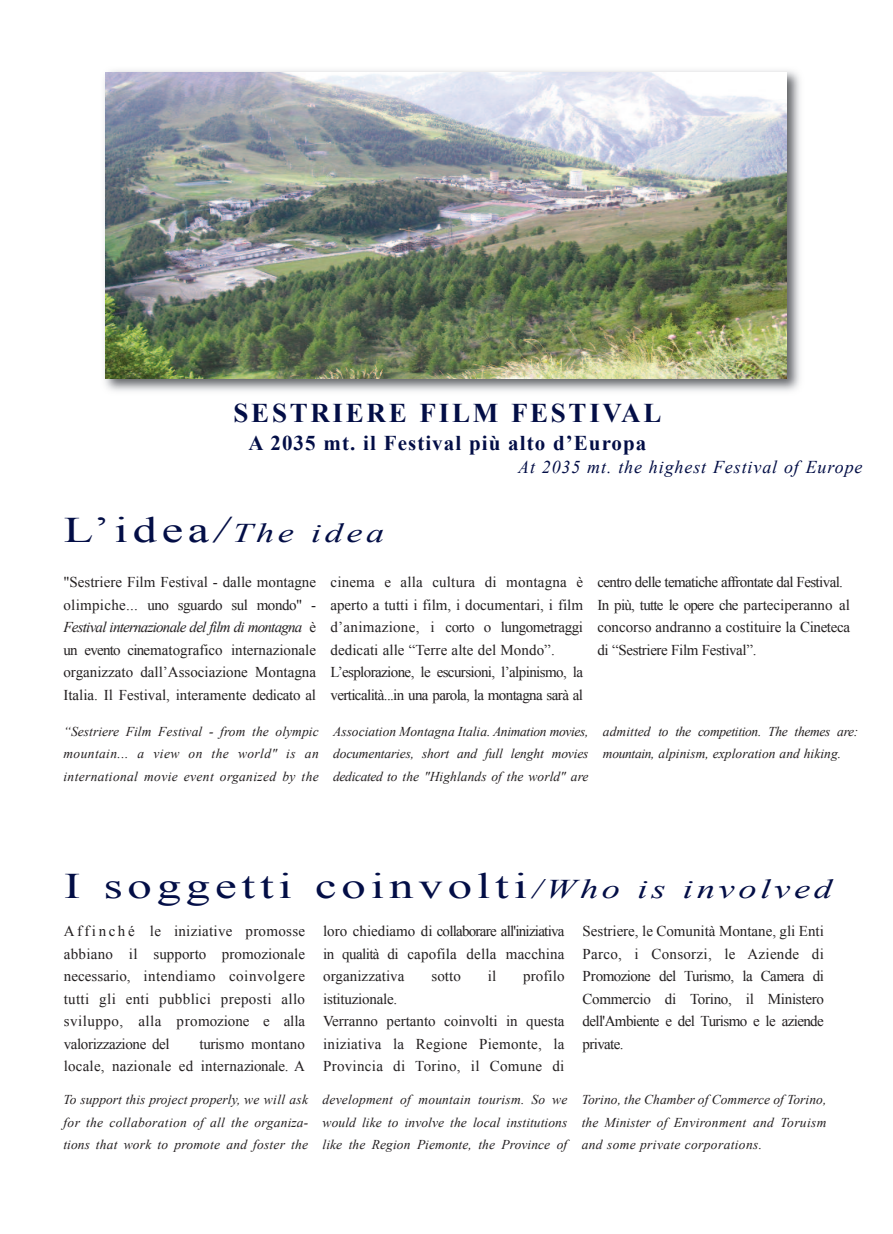
<style>
.page{position:relative;width:893px;height:1234px;background:#fff}
.page>*{position:absolute;margin:0;border:0;box-sizing:border-box;transform-origin:0 0}
.t1{font:36px "Times New Roman";letter-spacing:.1em;color:#030e46;scale:1.35 1}
.t2{font:700 27px "Times New Roman";letter-spacing:.1em;color:#030e46}
.t3{font:italic 27px "Times New Roman";letter-spacing:.1em;color:#030e46;scale:1.34 1}
.t4{font:700 21px "Times New Roman";letter-spacing:.05em;color:#030e46}
.t5{font:italic 18px "Times New Roman";letter-spacing:.05em;color:#030e46}
.t6{font:15px/22.5px "Times New Roman";color:#231f20;text-align:justify}
.t7{font:15px/22.5px "Times New Roman";letter-spacing:-.025em;color:#231f20}
.t8{font:15px/22.5px "Times New Roman";letter-spacing:.02em;color:#231f20}
.t9{font:italic 13.5px/22.5px "Times New Roman";letter-spacing:.005em;color:#231f20;text-align:justify}
.s1{font-style:normal;font-size:36px}
.s2{font-size:36px}
.s3{font-style:italic}
.s4{font-style:italic;font-size:27px}
</style>
<div class="page">
<img style="left:104px;top:70px;width:696px;height:321px">
<img style="left:106px;top:72px;width:680px;height:306px">
<h2 class="t2" style="left:234px;top:398px;width:429px">SESTRIERE FILM FESTIVAL</h2>
<h3 class="t4" style="left:249px;top:431px;width:399px">A 2035 mt. il Festival più alto d’Europa</h3>
<p class="t5" style="left:518px;top:457px;width:346px">At 2035 mt. the highest Festival of Europe</p>
<h2 class="t3" style="left:64px;top:517px;width:241px"><span class="s1">L’idea</span><span class="s2">/</span>The idea</h2>
<p class="t6" style="left:63px;top:570px;width:254px">"Sestriere Film Festival - dalle montagne olimpiche... uno sguardo sul mondo" - <span class="s3">Festival internazionale del film di montagna</span> è un evento cinematografico internazionale organizzato dall’Associazione Montagna Italia. Il Festival, interamente dedicato al</p>
<p class="t6" style="left:330px;top:570px;width:254px;text-align:left">cinema e alla cultura di montagna è aperto a tutti i film, i documentari, i film d’animazione, i corto o lungometraggi dedicati alle “Terre alte del Mondo”.<br>L’esplorazione, le escursioni, l’alpinismo, la verticalità...in una parola, la montagna sarà al</p>
<p class="t7" style="left:597px;top:570px;width:254px">centro delle tematiche affrontate dal Festival.<br>In più, tutte le opere che parteciperanno al concorso andranno a costituire la Cineteca di “Sestriere Film Festival”.</p>
<p class="t9" style="left:63px;top:719px;width:257px">“Sestriere Film Festival - from the olympic mountain... a view on the world" is an international movie event organized by the</p>
<p class="t9" style="left:333px;top:719px;width:257px">Association Montagna Italia. Animation movies, documentaries, short and full lenght movies dedicated to the "Highlands of the world" are</p>
<p class="t9" style="left:603px;top:719px;width:257px">admitted to the competition. The themes are: mountain, alpinism, exploration and hiking.</p>
<h1 class="t1" style="left:64px;top:865px;width:570px">I soggetti coinvolti<span class="s4">/Who is involved</span></h1>
<p class="t6" style="left:64px;top:919px;width:243px">A ff i n c h é le iniziative promosse abbiano il supporto promozionale necessario, intendiamo coinvolgere tutti gli enti pubblici preposti allo sviluppo, alla promozione e alla valorizzazione del</p>
<p class="t6" style="left:64px;top:1032px;width:243px;text-align:right">turismo montano<br>locale, nazionale ed internazionale. A</p>
<p class="t6" style="left:323px;top:919px;width:243px">loro chiediamo di collaborare all'iniziativa in qualità di capofila della macchina organizzativa</p>
<p class="t6" style="left:431px;top:964px;width:31px">sotto</p>
<p class="t6" style="left:488px;top:964px;width:10px">il</p>
<p class="t6" style="left:523px;top:964px;width:43px">profilo</p>
<p class="t8" style="left:323px;top:987px;width:243px">istituzionale.<br>Verranno pertanto coinvolti in questa iniziativa la Regione Piemonte, la<br>Provincia di Torino, il Comune di</p>
<p class="t6" style="left:582px;top:919px;width:243px">Sestriere, le Comunità Montane, gli Enti Parco, i Consorzi, le Aziende di Promozione del Turismo, la Camera di Commercio di Torino, il Ministero dell'Ambiente e del Turismo e le aziende private.</p>
<p class="t9" style="left:63px;top:1087px;width:246px">To support this project properly, we will ask for the collaboration of all the organiza&shy;tions that work to promote and foster the</p>
<p class="t9" style="left:323px;top:1087px;width:246px">development of mountain tourism. So we would like to involve the local institutions like the Region Piemonte, the Province of</p>
<p class="t9" style="left:582px;top:1087px;width:246px">Torino, the Chamber of Commerce of Torino, the Minister of Environment and Toruism and some private corporations.</p>
</div>
